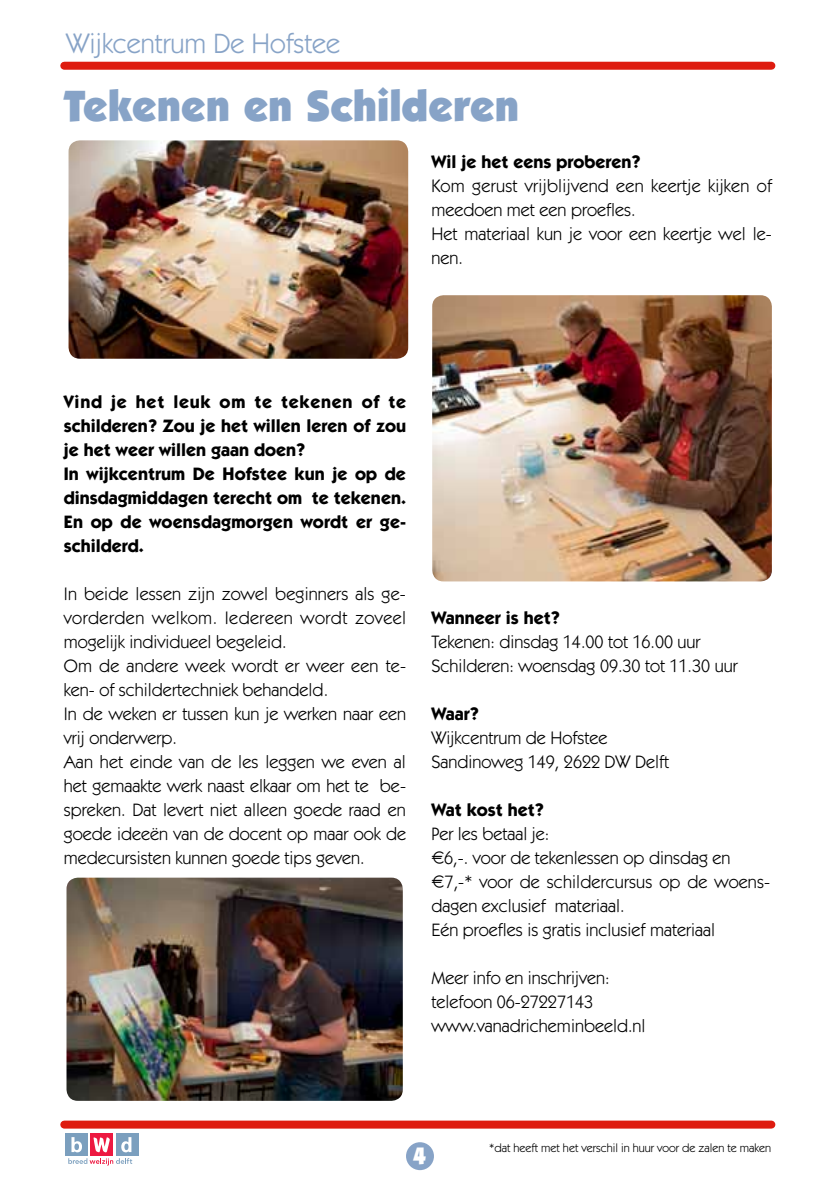
<style>
.page{position:relative;width:840px;height:1191px;background:#fff}
.page>*{position:absolute;margin:0;border:0;box-sizing:border-box;transform-origin:0 0}
.t1{font:900 44px "Itc Kabel";color:#87a3c7}
.t2{font:28px "Itc Kabel";color:#87a3c7}
.t3{font:900 24px "Itc Kabel";color:#fff}
.t4{font:18px/24px "Itc Kabel";color:#000}
.t5{font:700 18px/24px "Itc Kabel";color:#000}
.t6{font:12px "Itc Kabel";color:#000}
.s1{font-family:"Euro Collection"}
</style>
<div class="page">
<img style="left:432px;top:295px;width:339px;height:286px">
<img style="left:68px;top:140px;width:340px;height:219px">
<img style="left:66px;top:877px;width:336px;height:223px">
<div style="left:64px;top:1120px;width:707px;height:8px;background:#de1c0f"></div>
<div style="left:64px;top:62px;width:707px;height:8px;background:#de1c0f"></div>
<div style="left:406px;top:1142px;width:27px;height:28px;background:#87a3c7;border-radius:50%"></div>
<div style="left:65px;top:1133px;width:22px;height:22px;background:#7b9fbe"></div>
<div style="left:90px;top:1133px;width:23px;height:22px;background:#ed1941"></div>
<div style="left:116px;top:1133px;width:22px;height:22px;background:#7b9fbe"></div>
<svg style="left:68px;top:1158px;width:64px;height:7px"></svg>
<svg style="left:71px;top:1137px;width:11px;height:15px"></svg>
<svg style="left:121px;top:1137px;width:10px;height:15px"></svg>
<svg style="left:93px;top:1137px;width:17px;height:15px"></svg>
<h2 class="t2" style="left:66px;top:27px;width:275px">Wijkcentrum De Hofstee</h2>
<h1 class="t1" style="left:64px;top:79px;width:457px">Tekenen en Schilderen</h1>
<p class="t5" style="left:431px;top:150px;width:211px">Wil je het eens proberen?</p>
<p class="t4" style="left:431px;top:174px;width:342px">Kom gerust vrijblijvend een keertje kijken of meedoen met een proefles.<br>Het materiaal kun je voor een keertje wel le&shy;nen.</p>
<p class="t5" style="left:64px;top:390px;width:343px">Vind je het leuk om te tekenen of te schilderen? Zou je het willen leren of zou je het weer willen gaan doen?<br>In wijkcentrum De Hofstee kun je op de dinsdagmiddagen terecht om te tekenen.<br>En op de woensdagmorgen wordt er ge&shy;schilderd.</p>
<p class="t4" style="left:64px;top:582px;width:343px">In beide lessen zijn zowel beginners als ge&shy;vorderden welkom. Iedereen wordt zoveel mogelijk individueel begeleid.<br>Om de andere week wordt er weer een te&shy;ken- of schildertechniek behandeld.<br>In de weken er tussen kun je werken naar een vrij onderwerp.<br>Aan het einde van de les leggen we even al het gemaakte werk naast elkaar om het te be&shy;spreken. Dat levert niet alleen goede raad en goede ideeën van de docent op maar ook de medecursisten kunnen goede tips geven.</p>
<p class="t5" style="left:431px;top:605px;width:130px">Wanneer is het?</p>
<p class="t4" style="left:431px;top:630px;width:308px">Tekenen: dinsdag 14.00 tot 16.00 uur<br>Schilderen: woensdag 09.30 tot 11.30 uur</p>
<p class="t5" style="left:431px;top:701px;width:49px">Waar?</p>
<p class="t4" style="left:431px;top:726px;width:239px">Wijkcentrum de Hofstee<br>Sandinoweg 149, 2622 DW Delft</p>
<p class="t5" style="left:431px;top:797px;width:114px">Wat kost het?</p>
<p class="t4" style="left:431px;top:822px;width:340px">Per les betaal je:<br><span class="s1">E</span>6,-. voor de tekenlessen op dinsdag en <span class="s1">E</span>7,-* voor de schildercursus op de woens&shy;dagen exclusief materiaal.<br>Eén proefles is gratis inclusief materiaal</p>
<p class="t4" style="left:431px;top:966px;width:215px">Meer info en inschrijven: telefoon 06-27227143 www.vanadricheminbeeld.nl</p>
<h3 class="t3" style="left:413px;top:1141px;width:15px">4</h3>
<p class="t6" style="left:489px;top:1141px;width:283px">*dat heeft met het verschil in huur voor de zalen te maken</p>
</div>
